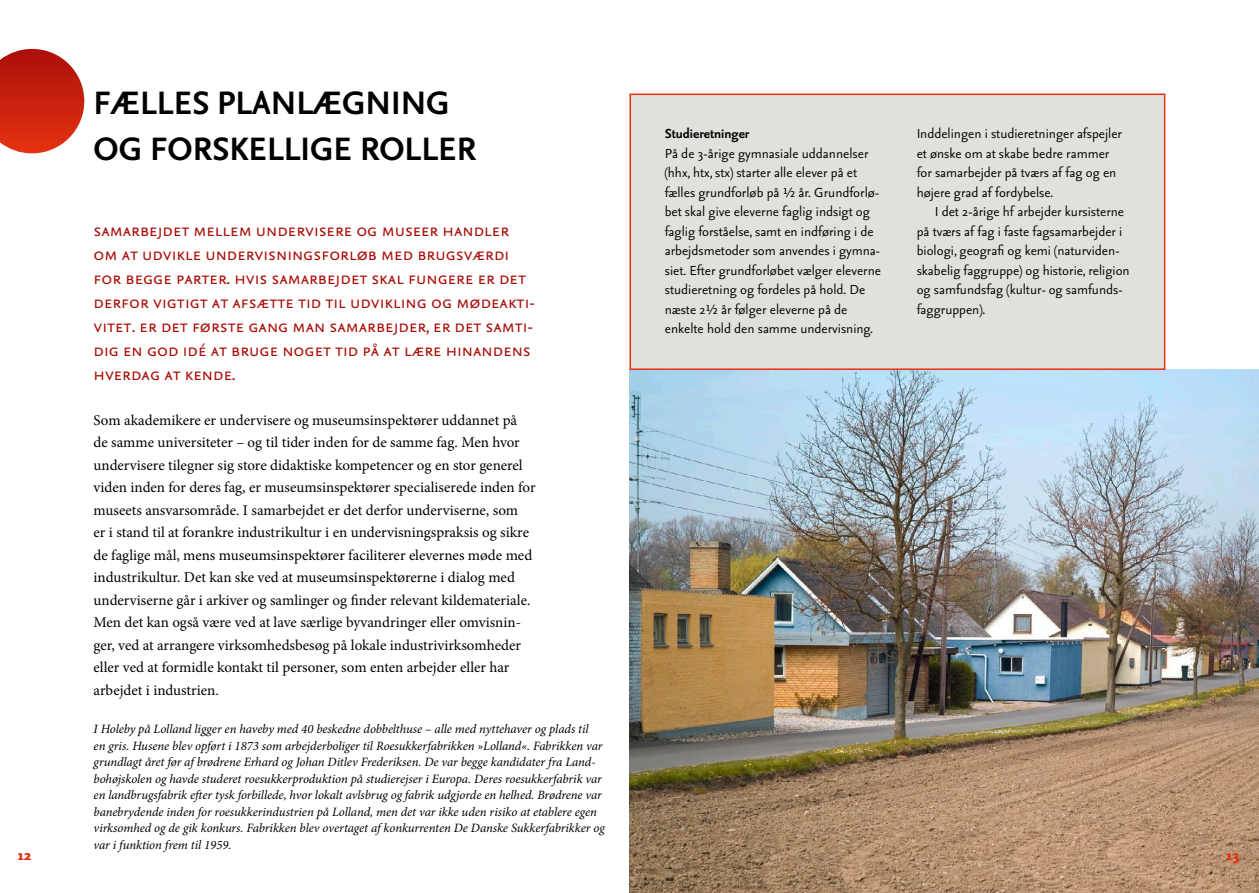
<style>
.page{position:relative;width:1259px;height:893px;background:#fff}
.page>*{position:absolute;margin:0;border:0;box-sizing:border-box;transform-origin:0 0}
.KApitelstart{font:700 39px/46.8px "Seria Sans";color:#000}
.Brødtekst{font:21px/24px "Seria Sans Regular Caps";color:#aa0e08}
.t1{font:18px "Seria Sans Bold Caps";color:#e43312}
.Boks{font:15.75px/19.5px "Seria Sans";color:#000}
.Boks-2{font:700 15.75px "Seria Sans";color:#000}
.Brødtekst-2{font:15px/22.5px "Minion Pro";color:#000}
.Billedtekst{font:italic 12.75px/16.5px "Minion Pro";letter-spacing:-.005em;color:#000}
</style>
<div class="page">
<img style="left:629px;top:370px;width:630px;height:523px">
<div style="left:629px;top:94px;width:536px;height:276px;background:#e1e0dd;border:2px solid #e43312"></div>
<svg style="left:0;top:49px;width:84px;height:104px;background:#cf4231"></svg>
<p class="KApitelstart" style="left:94px;top:80px;width:384px">FÆLLES PLANLÆGNING<br>OG FORSKELLIGE ROLLER</p>
<p class="Brødtekst" style="left:94px;top:218px;width:443px">samarbejdet mellem undervisere og museer handler om at udvikle undervisningsforløb med brugsværdi for begge parter. hvis samarbejdet skal fungere er det derfor vigtigt at afsætte tid til udvikling og mødeakti&shy;vitet. er det første gang man samarbejder, er det samti&shy;dig en god idé at bruge noget tid på at lære hinandens hverdag at kende.</p>
<p class="Brødtekst-2" style="left:94px;top:409px;width:443px">Som akademikere er undervisere og museumsinspektører uddannet på<br>de samme universiteter – og til tider inden for de samme fag. Men hvor undervisere tilegner sig store didaktiske kompetencer og en stor generel viden inden for deres fag, er museumsinspektører specialiserede inden for museets ansvarsområde. I samarbejdet er det derfor underviserne, som<br>er i stand til at forankre industrikultur i en undervisningspraksis og sikre de faglige mål, mens museumsinspektører faciliterer elevernes møde med industrikultur. Det kan ske ved at museumsinspektørerne i dialog med underviserne går i arkiver og samlinger og finder relevant kildemateriale.<br>Men det kan også være ved at lave særlige byvandringer eller omvisnin&shy;ger, ved at arrangere virksomhedsbesøg på lokale industrivirksomheder eller ved at formidle kontakt til personer, som enten arbejder eller har arbejdet i industrien.</p>
<p class="Boks-2" style="left:665px;top:126px;width:86px">Studieretninger</p>
<p class="Boks" style="left:665px;top:144px;width:218px">På de 3-årige gymnasiale uddannelser (hhx, htx, stx) starter alle elever på et fælles grundforløb på ½ år. Grundforlø&shy;bet skal give eleverne faglig indsigt og faglig forståelse, samt en indføring i de arbejdsmetoder som anvendes i gymna&shy;siet. Efter grundforløbet vælger eleverne studieretning og fordeles på hold. De næste 2½ år følger eleverne på de enkelte hold den samme undervisning.</p>
<p class="Boks" style="left:916px;top:125px;width:207px">Inddelingen i studieretninger afspejler et ønske om at skabe bedre rammer for samarbejder på tværs af fag og en højere grad af fordybelse.</p>
<p class="Boks" style="left:916px;top:203px;width:214px;text-indent:18px">I det 2-årige hf arbejder kursisterne på tværs af fag i faste fagsamarbejder i biologi, geografi og kemi (naturviden&shy;skabelig faggruppe) og historie, religion og samfundsfag (kultur- og samfunds&shy;faggruppen).</p>
<p class="Billedtekst" style="left:94px;top:721px;width:513px">I Holeby på Lolland ligger en haveby med 40 beskedne dobbelthuse – alle med nyttehaver og plads til<br>en gris. Husene blev opført i 1873 som arbejderboliger til Roesukkerfabrikken »Lolland«. Fabrikken var grundlagt året før af brødrene Erhard og Johan Ditlev Frederiksen. De var begge kandidater fra Land&shy;bohøjskolen og havde studeret roesukkerproduktion på studierejser i Europa. Deres roesukkerfabrik var en landbrugsfabrik efter tysk forbillede, hvor lokalt avlsbrug og fabrik udgjorde en helhed. Brødrene var banebrydende inden for roesukkerindustrien på Lolland, men det var ikke uden risiko at etablere egen virksomhed og de gik konkurs. Fabrikken blev overtaget af konkurrenten De Danske Sukkerfabrikker og var i funktion frem til 1959.</p>
<p class="t1" style="left:17px;top:846px;width:16px">12</p>
<p class="t1" style="left:1225px;top:846px;width:16px">13</p>
</div>
